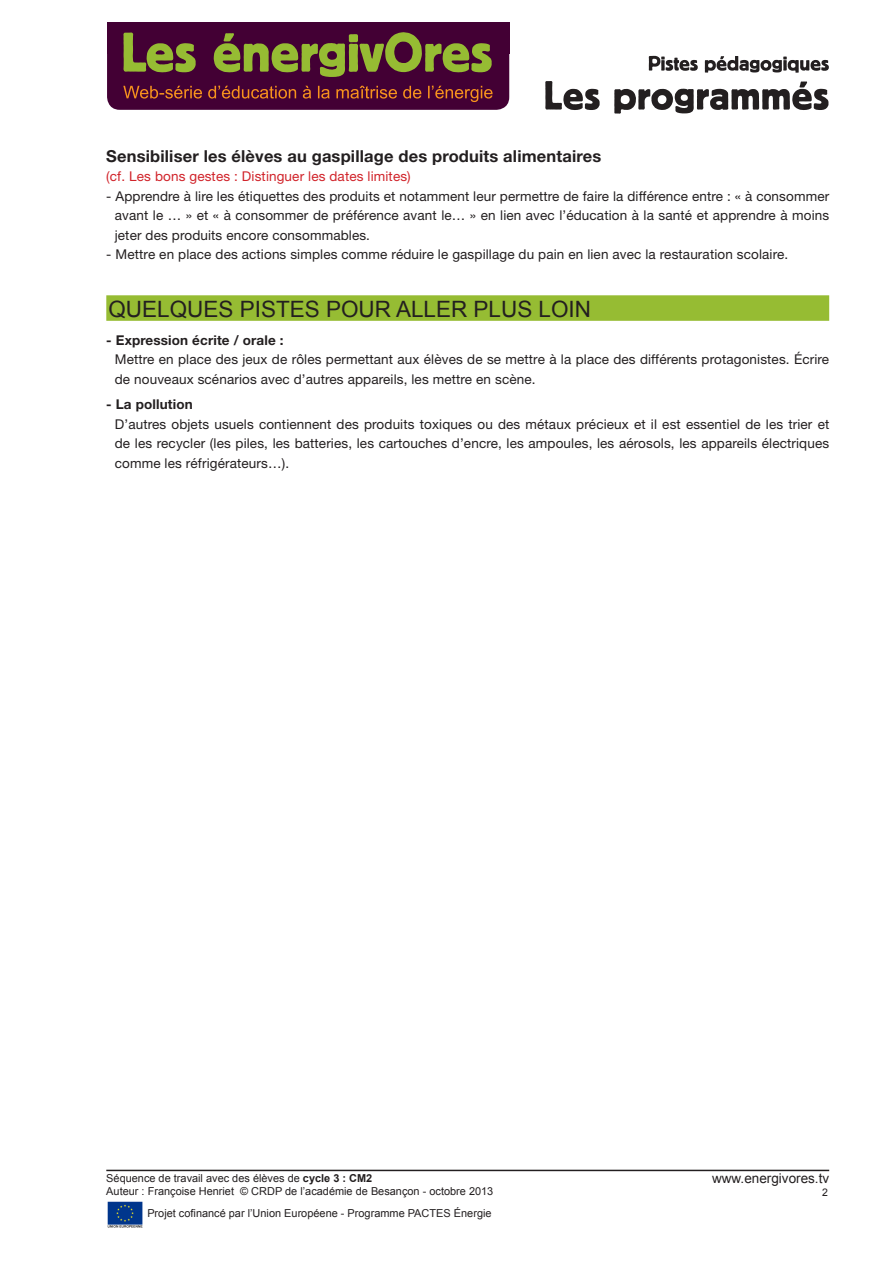
<style>
.page{position:relative;width:893px;height:1263px;background:#fff}
.page>*{position:absolute;margin:0;border:0;box-sizing:border-box;transform-origin:0 0}
.t1{font:22.5px "Arial";color:#231f20}
.t2{font:700 16.5px "Helvetica Neue";letter-spacing:.01em;color:#231f20}
.t3{font:13.5px/19.5px "Helvetica Neue";letter-spacing:.01em;color:#231f20;text-align:justify}
.t4{font:13.5px "Helvetica Neue";letter-spacing:.01em;color:#d1232a}
.t5{font:700 13.5px "Helvetica Neue";letter-spacing:.01em;color:#231f20}
.t6{font:13.5px "Arial";color:#231f20}
.t7{font:10.95px/13.2px "Arial";color:#231f20}
.t8{font:10.5px "Arial";color:#231f20}
.s1{font-weight:700}
</style>
<div class="page">
<div style="left:107px;top:22px;width:402px;height:88px;background:#430034;border-radius:13px"></div>
<div style="left:107px;top:22px;width:402px;height:31px;background:#430034"></div>
<svg style="left:123px;top:86px;width:370px;height:16px"></svg>
<svg style="left:123px;top:32px;width:369px;height:45px"></svg>
<hr style="left:106px;top:1170px;width:723px;height:1px;background:#231f20">
<svg style="left:649px;top:56px;width:180px;height:17px"></svg>
<svg style="left:545px;top:81px;width:283px;height:33px"></svg>
<div style="left:106px;top:295px;width:723px;height:26px;background:#96bc33"></div>
<img style="left:108px;top:1201px;width:34px;height:26px">
<p class="t2" style="left:106px;top:146px;width:496px">Sensibiliser les élèves au gaspillage des produits alimentaires</p>
<p class="t4" style="left:106px;top:168px;width:306px">(cf. Les bons gestes : Distinguer les dates limites)</p>
<p class="t3" style="left:115px;top:186px;width:716px;text-indent:-9px">- Apprendre à lire les étiquettes des produits et notamment leur permettre de faire la différence entre : « à consommer avant le … » et « à consommer de préférence avant le… » en lien avec l’éducation à la santé et apprendre à moins jeter des produits encore consommables.</p>
<p class="t3" style="left:106px;top:244px;width:683px">- Mettre en place des actions simples comme réduire le gaspillage du pain en lien avec la restauration scolaire.</p>
<h1 class="t1" style="left:108px;top:294px;width:484px">QUELQUES PISTES POUR ALLER PLUS LOIN</h1>
<p class="t5" style="left:106px;top:331px;width:179px">- Expression écrite / orale :</p>
<p class="t3" style="left:115px;top:349px;width:716px">Mettre en place des jeux de rôles permettant aux élèves de se mettre à la place des différents protagonistes. Écrire de nouveaux scénarios avec d’autres appareils, les mettre en scène.</p>
<p class="t5" style="left:106px;top:396px;width:88px">- La pollution</p>
<p class="t3" style="left:115px;top:414px;width:716px">D’autres objets usuels contiennent des produits toxiques ou des métaux précieux et il est essentiel de les trier et de les recycler (les piles, les batteries, les cartouches d’encre, les ampoules, les aérosols, les appareils électriques comme les réfrigérateurs…).</p>
<p class="t7" style="left:106px;top:1171px;width:389px">Séquence de travail avec des élèves de <span class="s1">cycle 3 : CM2<br></span>Auteur : Françoise Henriet © CRDP de l’académie de Besançon - octobre 2013</p>
<p class="t7" style="left:147px;top:1207px;width:346px">Projet cofinancé par l’Union Européene - Programme PACTES Énergie</p>
<p class="t6" style="left:712px;top:1169px;width:119px">www.energivores.tv</p>
<p class="t8" style="left:822px;top:1185px;width:7px">2</p>
</div>
